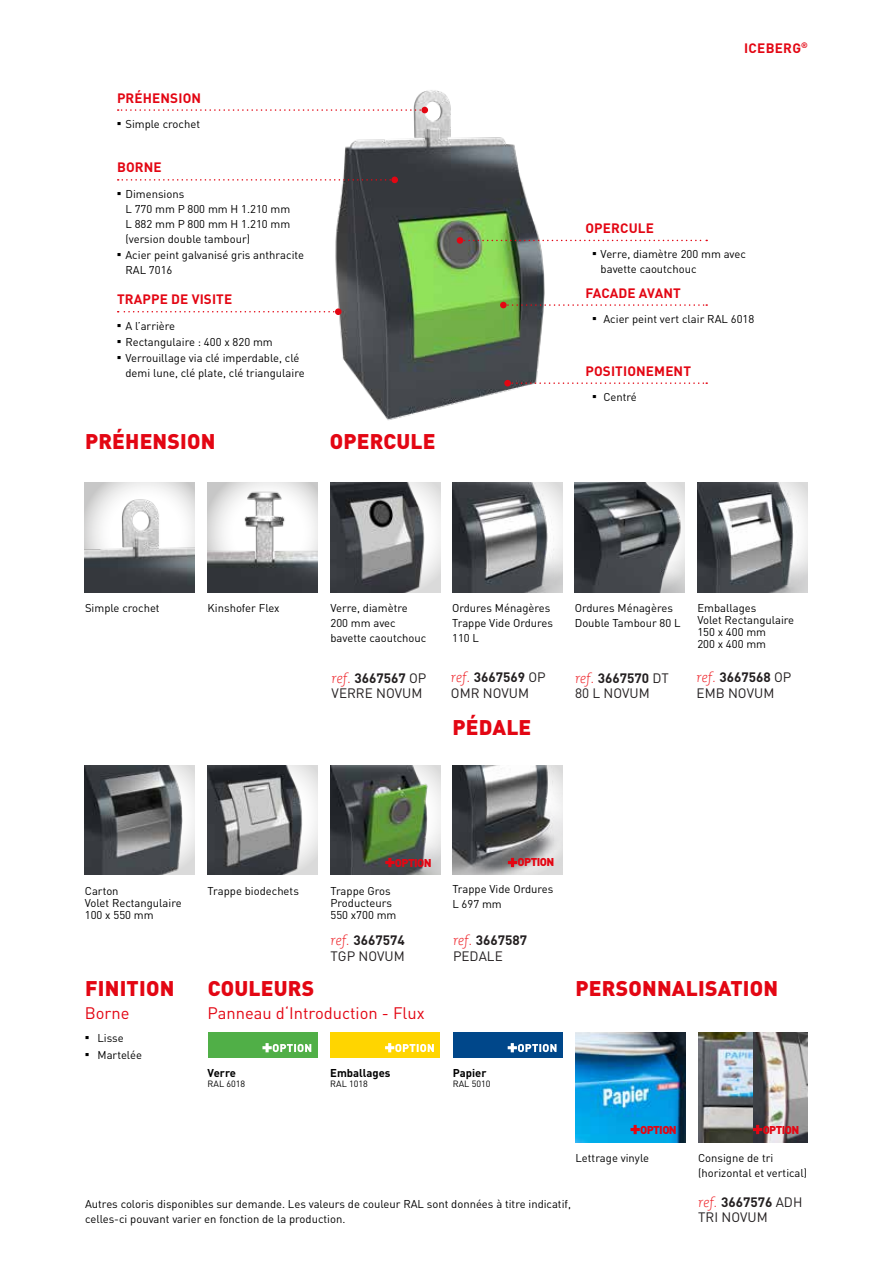
<style>
.page{position:relative;width:893px;height:1263px;background:#fff}
.page>*{position:absolute;margin:0;border:0;box-sizing:border-box;transform-origin:0 0}
.t1{font:900 21px "DIN Pro";letter-spacing:.01em;color:#e30613}
.t2{font:16.5px "DIN Pro";color:#e30613}
.t3{font:13.5px/15.8px "DIN Pro";color:#231f20}
.t4{font:700 13.5px "DIN Pro";letter-spacing:.01em;color:#e30613}
.t5{font:700 13.5px/15.6px "DIN Pro";color:#231f20}
.t6{font:11.25px/15px "DIN Pro";color:#000}
.t7{font:900 11.25px "DIN Pro";letter-spacing:-.05em;color:#e30613}
.t8{font:700 11.25px "DIN Pro";color:#000}
.t9{font:9px "DIN Pro";color:#000}
.s1{font-family:"Arial";font-size:13.5px}
.s2{font-family:"Caecilia LT Pro 46";font-weight:300;font-style:italic;color:#ee1d23}
.s3{font-weight:700}
.s4{font-weight:400}
</style>
<div class="page">
<img style="left:208px;top:765px;width:109px;height:110px">
<img style="left:697px;top:483px;width:110px;height:110px">
<img style="left:575px;top:483px;width:110px;height:110px">
<img style="left:452px;top:483px;width:110px;height:110px">
<img style="left:330px;top:483px;width:110px;height:110px">
<img style="left:333px;top:90px;width:239px;height:331px">
<img style="left:330px;top:765px;width:110px;height:110px">
<img style="left:85px;top:765px;width:110px;height:110px">
<img style="left:452px;top:765px;width:110px;height:110px">
<svg style="left:385px;top:858px;width:10px;height:9px"></svg>
<svg style="left:508px;top:858px;width:9px;height:9px"></svg>
<img style="left:85px;top:483px;width:110px;height:110px">
<img style="left:208px;top:483px;width:109px;height:110px">
<img style="left:698px;top:1032px;width:55px;height:110px">
<img style="left:753px;top:1032px;width:54px;height:110px">
<img style="left:575px;top:1032px;width:110px;height:110px">
<div style="left:208px;top:1032px;width:109px;height:26px;background:#50af47"></div>
<div style="left:330px;top:1032px;width:110px;height:26px;background:#ffd500"></div>
<svg style="left:262px;top:1043px;width:49px;height:9px"></svg>
<svg style="left:385px;top:1043px;width:49px;height:9px"></svg>
<div style="left:453px;top:1032px;width:110px;height:26px;background:#00478a"></div>
<svg style="left:508px;top:1043px;width:48px;height:9px"></svg>
<svg style="left:630px;top:1125px;width:10px;height:9px"></svg>
<svg style="left:753px;top:1125px;width:9px;height:9px"></svg>
<svg style="left:118px;top:109px;width:303px;height:2px"></svg>
<div style="left:421px;top:107px;width:7px;height:6px;background:#e30613;border-radius:50%"></div>
<svg style="left:463px;top:240px;width:244px;height:1px"></svg>
<div style="left:457px;top:237px;width:6px;height:7px;background:#e30613;border-radius:50%"></div>
<svg style="left:507px;top:304px;width:200px;height:2px"></svg>
<div style="left:500px;top:302px;width:7px;height:6px;background:#e30613;border-radius:50%"></div>
<svg style="left:511px;top:382px;width:196px;height:2px"></svg>
<div style="left:504px;top:380px;width:7px;height:6px;background:#e30613;border-radius:50%"></div>
<svg style="left:118px;top:311px;width:217px;height:1px"></svg>
<div style="left:335px;top:308px;width:7px;height:7px;background:#e30613;border-radius:50%"></div>
<svg style="left:118px;top:179px;width:273px;height:2px"></svg>
<div style="left:391px;top:177px;width:7px;height:6px;background:#e30613;border-radius:50%"></div>
<p class="t4" style="left:117px;top:88px;width:86px">PRÉHENSION</p>
<p class="t6" style="left:117px;top:116px;width:85px"><span class="s1">▪</span> Simple crochet</p>
<p class="t4" style="left:117px;top:158px;width:46px">BORNE</p>
<p class="t6" style="left:125px;top:186px;width:166px;text-indent:-9px"><span class="s1">▪</span> Dimensions<br>L 770 mm P 800 mm H 1.210 mm<br>L 882 mm P 800 mm H 1.210 mm (version double tambour)</p>
<p class="t6" style="left:125px;top:247px;width:180px;text-indent:-9px"><span class="s1">▪</span> Acier peint galvanisé gris anthracite<br>RAL 7016</p>
<p class="t4" style="left:117px;top:290px;width:117px">TRAPPE DE VISITE</p>
<p class="t6" style="left:117px;top:318px;width:60px"><span class="s1">▪</span> A l’arrière</p>
<p class="t6" style="left:117px;top:334px;width:157px"><span class="s1">▪</span> Rectangulaire : 400 x 820 mm</p>
<p class="t6" style="left:125px;top:350px;width:181px;text-indent:-9px"><span class="s1">▪</span> Verrouillage via clé imperdable, clé demi lune, clé plate, clé triangulaire</p>
<h1 class="t1" style="left:85px;top:427px;width:132px">PRÉHENSION</h1>
<h1 class="t1" style="left:330px;top:427px;width:107px">OPERCULE</h1>
<p class="t4" style="left:585px;top:219px;width:70px">OPERCULE</p>
<p class="t4" style="left:744px;top:39px;width:65px">ICEBERG<sup>®</sup></p>
<p class="t6" style="left:601px;top:246px;width:147px;text-indent:-9px"><span class="s1">▪</span> Verre, diamètre 200 mm avec bavette caoutchouc</p>
<p class="t4" style="left:585px;top:283px;width:97px">FACADE AVANT</p>
<p class="t6" style="left:592px;top:311px;width:164px"><span class="s1">▪</span> Acier peint vert clair RAL 6018</p>
<p class="t4" style="left:585px;top:362px;width:107px">POSITIONEMENT</p>
<p class="t6" style="left:592px;top:389px;width:46px"><span class="s1">▪</span> Centré</p>
<p class="t6" style="left:85px;top:600px;width:76px">Simple crochet</p>
<p class="t6" style="left:208px;top:600px;width:73px">Kinshofer Flex</p>
<p class="t6" style="left:330px;top:600px;width:97px">Verre, diamètre<br>200 mm avec bavette caoutchouc</p>
<p class="t6" style="left:575px;top:600px;width:107px">Ordures Ménagères<br>Double Tambour 80 L</p>
<p class="t6" style="left:697px;top:602px;width:98px;line-height:12px">Emballages<br>Volet Rectangulaire<br>150 x 400 mm<br>200 x 400 mm</p>
<p class="t6" style="left:452px;top:600px;width:103px">Ordures Ménagères<br>Trappe Vide Ordures<br>110 L</p>
<p class="t3" style="left:451px;top:668px;width:96px"><span class="s2">ref.</span> <span class="s3">3667569</span> OP<br>OMR NOVUM</p>
<p class="t3" style="left:575px;top:669px;width:96px"><span class="s2">ref.</span> <span class="s3">3667570</span> DT<br>80 L NOVUM</p>
<p class="t3" style="left:332px;top:668px;width:96px"><span class="s2">ref.</span> <span class="s3">3667567</span> OP<br>VERRE NOVUM</p>
<p class="t3" style="left:697px;top:668px;width:96px"><span class="s2">ref.</span> <span class="s3">3667568</span> OP<br>EMB NOVUM</p>
<h1 class="t1" style="left:452px;top:713px;width:80px">PÉDALE</h1>
<p class="t6" style="left:85px;top:882px;width:35px">Carton</p>
<p class="t6" style="left:208px;top:882px;width:93px">Trappe biodechets</p>
<p class="t6" style="left:85px;top:896px;width:98px;line-height:12px">Volet Rectangulaire<br>100 x 550 mm</p>
<p class="t7" style="left:395px;top:855px;width:38px">OPTION</p>
<p class="t7" style="left:518px;top:855px;width:38px">OPTION</p>
<p class="t6" style="left:330px;top:884px;width:67px;line-height:12px">Trappe Gros<br>Producteurs<br>550 x700 mm</p>
<p class="t6" style="left:452px;top:881px;width:103px">Trappe Vide Ordures<br>L 697 mm</p>
<p class="t3" style="left:331px;top:931px;width:76px"><span class="s2">ref.</span> <span class="s3">3667574<br></span>TGP NOVUM</p>
<p class="t5" style="left:453px;top:932px;width:76px"><span class="s2">ref.</span> 3667587<br><span class="s4">PEDALE</span></p>
<h1 class="t1" style="left:85px;top:974px;width:91px">FINITION</h1>
<h1 class="t1" style="left:208px;top:974px;width:108px">COULEURS</h1>
<h2 class="t2" style="left:208px;top:1002px;width:219px">Panneau d‘Introduction - Flux</h2>
<h2 class="t2" style="left:85px;top:1002px;width:46px">Borne</h2>
<p class="t6" style="left:85px;top:1030px;width:40px"><span class="s1">▪</span> Lisse</p>
<p class="t6" style="left:85px;top:1047px;width:59px"><span class="s1">▪</span> Martelée</p>
<p class="t8" style="left:208px;top:1065px;width:30px">Verre</p>
<p class="t9" style="left:208px;top:1078px;width:39px">RAL 6018</p>
<p class="t8" style="left:330px;top:1065px;width:62px">Emballages</p>
<p class="t9" style="left:330px;top:1078px;width:39px">RAL 1018</p>
<p class="t8" style="left:453px;top:1065px;width:35px">Papier</p>
<p class="t9" style="left:453px;top:1078px;width:39px">RAL 5010</p>
<h1 class="t1" style="left:576px;top:974px;width:204px">PERSONNALISATION</h1>
<p class="t7" style="left:640px;top:1122px;width:38px">OPTION</p>
<p class="t7" style="left:763px;top:1122px;width:38px">OPTION</p>
<p class="t6" style="left:575px;top:1150px;width:75px">Lettrage vinyle</p>
<p class="t6" style="left:698px;top:1150px;width:111px">Consigne de tri (horizontal et vertical)</p>
<p class="t6" style="left:85px;top:1196px;width:487px">Autres coloris disponibles sur demande. Les valeurs de couleur RAL sont données à titre indicatif, celles-ci pouvant varier en fonction de la production.</p>
<p class="t3" style="left:698px;top:1193px;width:106px;line-height:15.3px"><span class="s2">ref.</span> <span class="s3">3667576</span> ADH<br>TRI NOVUM</p>
</div>
